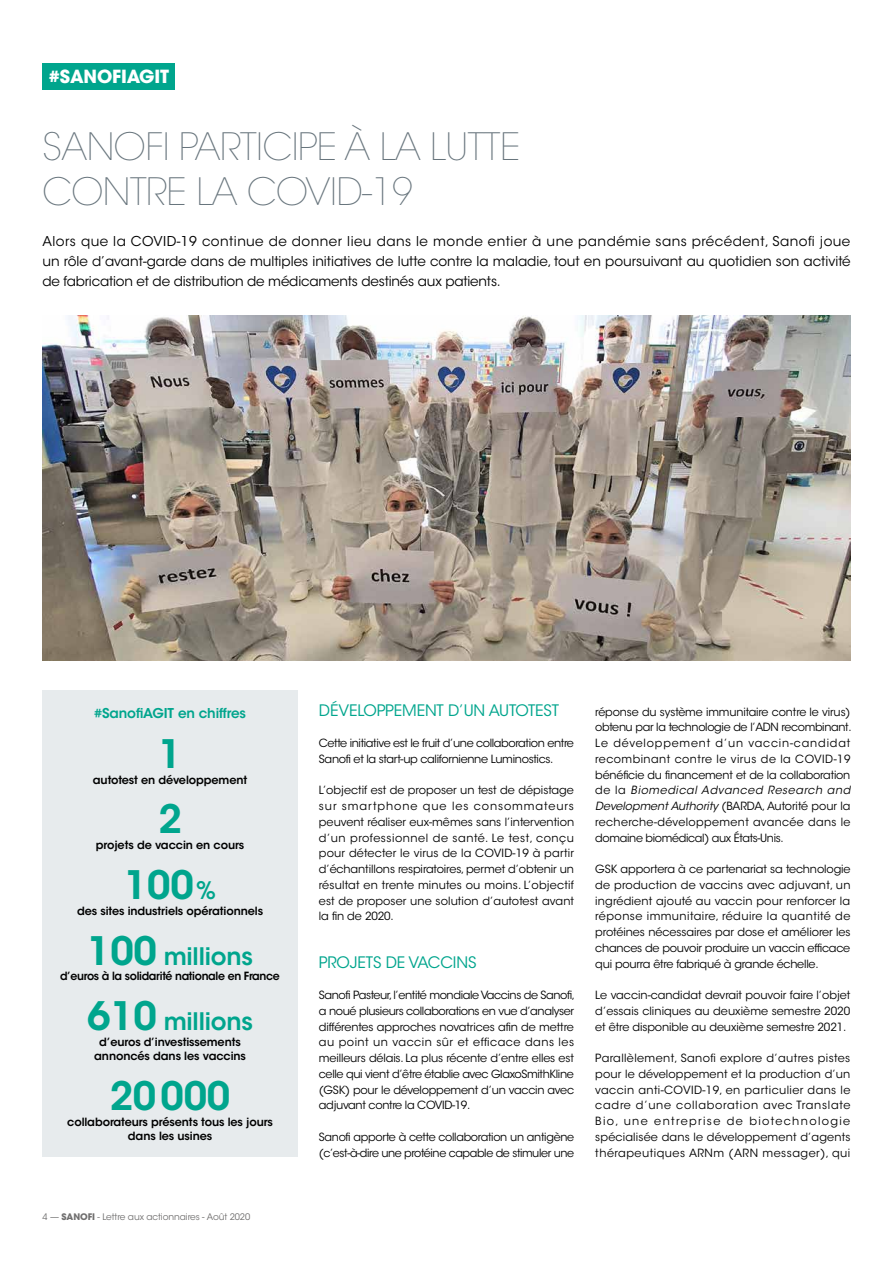
<style>
.page{position:relative;width:893px;height:1263px;background:#fff}
.page>*{position:absolute;margin:0;border:0;box-sizing:border-box;transform-origin:0 0}
.t1{font:600 39px "ITC Avant Garde Std";letter-spacing:-.01em;color:#00a58d}
.t2{font:200 37.5px/45px "ITC Avant Garde Std";letter-spacing:-.015em;color:#68757d}
.t3{font:600 24px "ITC Avant Garde Std";letter-spacing:-.01em;color:#00a58d}
.t4{font:700 18px "ITC Avant Garde Std";letter-spacing:-.01em;color:#fff}
.t5{font:15.75px "ITC Avant Garde Std";letter-spacing:-.01em;color:#00a58d}
.t6{font:13.5px/20.2px "ITC Avant Garde Std";letter-spacing:-.015em;color:#000;text-align:justify}
.t7{font:600 13.5px "ITC Avant Garde Std";letter-spacing:-.01em;color:#00a58d}
.t8{font:11.25px/15.8px "ITC Avant Garde Std";letter-spacing:-.025em;color:#000;text-align:justify}
.t9{font:600 11.25px/14.1px "ITC Avant Garde Std";letter-spacing:-.01em;color:#000;text-align:center}
.t10{font:600 11.25px "ITC Avant Garde Std";letter-spacing:-.03em;color:#000}
.t11{font:9px "ITC Avant Garde Std";letter-spacing:-.01em;color:#706f6f}
.s1{font-size:24px}
.s2{font-size:39px}
.s3{font-weight:700}
.s4{font-style:italic}
</style>
<div class="page">
<div style="left:43px;top:64px;width:132px;height:26px;background:#00a58d"></div>
<div style="left:43px;top:690px;width:255px;height:467px;background:#e7ebed"></div>
<img style="left:43px;top:316px;width:807px;height:344px">
<h2 class="t4" style="left:49px;top:65px;width:122px">#SANOFIAGIT</h2>
<h3 class="t2" style="left:43px;top:125px;width:480px">SANOFI PARTICIPE À LA LUTTE<br>CONTRE LA COVID-19</h3>
<p class="t6" style="left:43px;top:231px;width:810px">Alors que la COVID-19 continue de donner lieu dans le monde entier à une pandémie sans précédent, Sanofi joue un rôle d’avant-garde dans de multiples initiatives de lutte contre la maladie, tout en poursuivant au quotidien son activité de fabrication et de distribution de médicaments destinés aux patients.</p>
<h4 class="t7" style="left:94px;top:704px;width:154px">#SanofiAGIT en chiffres</h4>
<p class="t1" style="left:158px;top:729px;width:25px">1</p>
<p class="t9" style="left:93px;top:772px;width:156px">autotest en développement</p>
<p class="t1" style="left:158px;top:794px;width:25px">2</p>
<p class="t9" style="left:96px;top:838px;width:150px">projets de vaccin en cours</p>
<p class="t1" style="left:124px;top:860px;width:93px">100 <span class="s1">%</span></p>
<p class="t9" style="left:77px;top:903px;width:188px">des sites industriels opérationnels</p>
<p class="t3" style="left:87px;top:941px;width:167px"><span class="s2">100</span> millions</p>
<p class="t10" style="left:60px;top:969px;width:221px">d’euros à la solidarité nationale en France</p>
<p class="t3" style="left:87px;top:1006px;width:167px"><span class="s2">610</span> millions</p>
<p class="t9" style="left:94px;top:1035px;width:153px">d’euros d’investissements annoncés dans les vaccins</p>
<p class="t1" style="left:110px;top:1071px;width:122px">20 000</p>
<p class="t9" style="left:67px;top:1114px;width:207px">collaborateurs présents tous les jours dans les usines</p>
<p class="t11" style="left:43px;top:1212px;width:209px">4 — <span class="s3">SANOFI</span> - Lettre aux actionnaires - Août 2020</p>
<h4 class="t5" style="left:319px;top:700px;width:242px">DÉVELOPPEMENT D’UN AUTOTEST</h4>
<p class="t8" style="left:319px;top:735px;width:256px">Cette initiative est le fruit d’une collaboration entre<br>Sanofi et la start-up californienne Luminostics.</p>
<p class="t8" style="left:319px;top:782px;width:257px">L’objectif est de proposer un test de dépistage sur smartphone que les consommateurs peuvent réaliser eux-mêmes sans l’intervention d’un professionnel de santé. Le test, conçu pour détecter le virus de la COVID-19 à partir d’échantillons respiratoires, permet d’obtenir un résultat en trente minutes ou moins. L’objectif est de proposer une solution d’autotest avant la fin de 2020.</p>
<h4 class="t5" style="left:319px;top:952px;width:159px">PROJETS DE VACCINS</h4>
<p class="t8" style="left:319px;top:987px;width:258px">Sanofi Pasteur, l’entité mondiale Vaccins de Sanofi, a noué plusieurs collaborations en vue d’analyser différentes approches novatrices afin de mettre au point un vaccin sûr et efficace dans les meilleurs délais. La plus récente d’entre elles est celle qui vient d’être établie avec GlaxoSmithKline (GSK) pour le développement d’un vaccin avec adjuvant contre la COVID-19.</p>
<p class="t8" style="left:319px;top:1129px;width:257px">Sanofi apporte à cette collaboration un antigène (c’est-à-dire une protéine capable de stimuler une</p>
<p class="t8" style="left:595px;top:704px;width:258px">réponse du système immunitaire contre le virus) obtenu par la technologie de l’ADN recombinant.<br>Le développement d’un vaccin-candidat recombinant contre le virus de la COVID-19 bénéficie du financement et de la collaboration de la <span class="s4">Biomedical Advanced Research and Development Authority</span> (BARDA, Autorité pour la recherche-développement avancée dans le domaine biomédical) aux États-Unis.</p>
<p class="t8" style="left:595px;top:861px;width:257px">GSK apportera à ce partenariat sa technologie de production de vaccins avec adjuvant, un ingrédient ajouté au vaccin pour renforcer la réponse immunitaire, réduire la quantité de protéines nécessaires par dose et améliorer les chances de pouvoir produire un vaccin efficace qui pourra être fabriqué à grande échelle.</p>
<p class="t8" style="left:595px;top:987px;width:257px">Le vaccin-candidat devrait pouvoir faire l’objet d’essais cliniques au deuxième semestre 2020 et être disponible au deuxième semestre 2021.</p>
<p class="t8" style="left:595px;top:1050px;width:257px">Parallèlement, Sanofi explore d’autres pistes pour le développement et la production d’un vaccin anti-COVID-19, en particulier dans le cadre d’une collaboration avec Translate Bio, une entreprise de biotechnologie spécialisée dans le développement d’agents thérapeutiques ARNm (ARN messager), qui</p>
</div>
